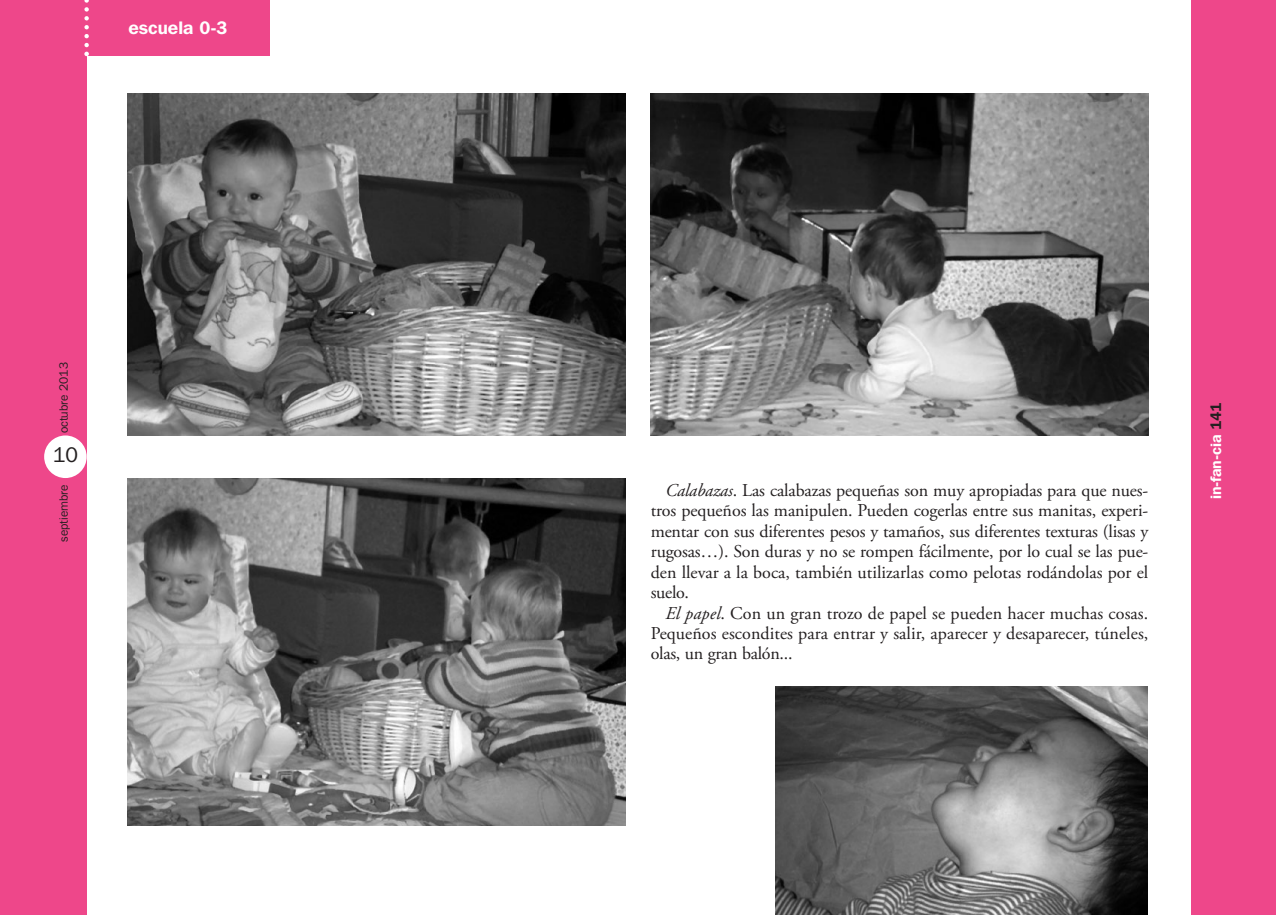
<style>
.page{position:relative;width:1276px;height:915px;background:#fff}
.page>*{position:absolute;margin:0;border:0;box-sizing:border-box;transform-origin:0 0}
.t1{font:21px "Franklin Gothic IT Cby BT";color:#231f20}
.t2{font:18px/20.4px "Adobe Garamond Pro";color:#231f20;text-align:justify}
.t3{font:600 18px "Franklin Gothic IT Cby BT";color:#fff}
.t4{font:600 15px "Franklin Gothic IT Cby BT";letter-spacing:-.01em;color:#fff}
.t5{font:12px "Franklin Gothic IT Cby BT";color:#231f20}
.s1{font-style:italic}
.s2{color:#231f20}
</style>
<div class="page">
<div style="left:1191px;top:0;width:85px;height:914px;background:#ee478a"></div>
<img style="left:128px;top:94px;width:497px;height:341px">
<img style="left:651px;top:94px;width:497px;height:341px">
<div style="left:0;top:0;width:86px;height:914px;background:#ee478a"></div>
<div style="left:44px;top:435px;width:43px;height:43px;background:#fff;border-radius:50%"></div>
<div style="left:86px;top:0;width:184px;height:55px;background:#ee478a"></div>
<svg style="left:84px;top:0;width:5px;height:56px"></svg>
<img style="left:128px;top:478px;width:497px;height:347px">
<img style="left:776px;top:686px;width:371px;height:228px">
<p class="t3" style="left:128px;top:22px;width:101px">escuela 0-3</p>
<p class="t5" style="left:60px;top:433px;width:73px;rotate:-90deg">octubre 2013</p>
<p class="t1" style="left:53px;top:447px;width:27px">10</p>
<p class="t5" style="left:60px;top:541px;width:58px;rotate:-90deg">septiembre</p>
<p class="t2" style="left:651px;top:481px;width:499px;text-indent:15px"><span class="s1">Calabazas</span>. Las calabazas pequeñas son muy apropiadas para que nues&shy;tros pequeños las manipulen. Pueden cogerlas entre sus manitas, experi&shy;mentar con sus diferentes pesos y tamaños, sus diferentes texturas (lisas y rugosas…). Son duras y no se rompen fácilmente, por lo cual se las pue&shy;den llevar a la boca, también utilizarlas como pelotas rodándolas por el suelo.</p>
<p class="t2" style="left:651px;top:604px;width:499px;text-indent:15px"><span class="s1">El papel</span>. Con un gran trozo de papel se pueden hacer muchas cosas.<br>Pequeños escondites para entrar y salir, aparecer y desaparecer, túneles, olas, un gran balón...</p>
<p class="t4" style="left:1210px;top:499px;width:98px;rotate:-90deg">in-fan-cia <span class="s2">141</span></p>
</div>
